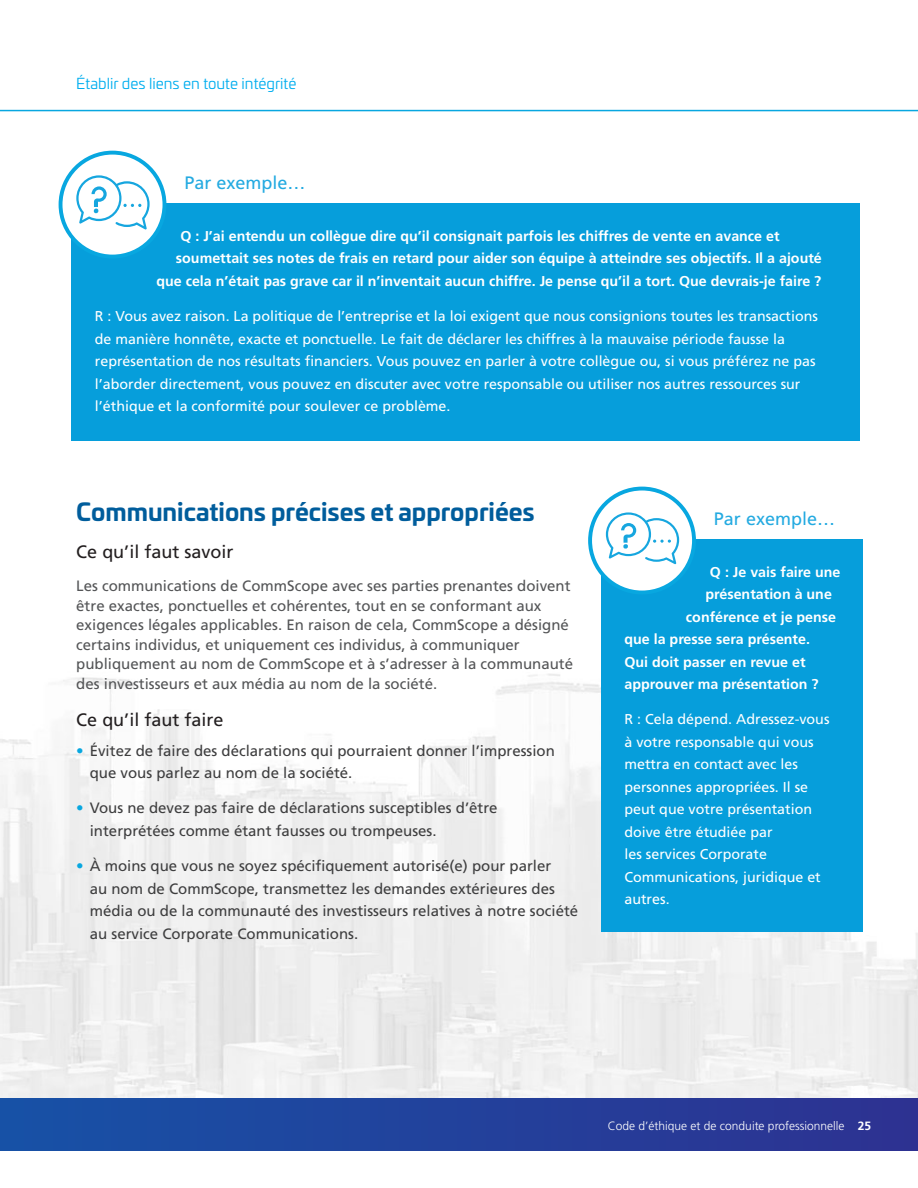
<style>
.page{position:relative;width:918px;height:1188px;background:#fff}
.page>*{position:absolute;margin:0;border:0;box-sizing:border-box;transform-origin:0 0}
.Headline_Large_Blue{font:700 24px "Univia Pro";color:#005d9c}
.Subhead_Level_1{font:18px "Frutiger LT Pro";color:#231f20}
.Sidebar_text{font:18px "Frutiger LT Pro";color:#24aae1}
.t1{font:15px/22.5px "Frutiger LT Pro";color:#3e3e3f}
.Body_Frutiger_Medium{font:15px/19.5px "Frutiger LT Pro";color:#545557}
.Main_Heading_repeat{font:15px "Univia Pro";color:#00aeef}
.Body_Copy{font:14.25px/22.5px "Frutiger LT Pro";color:#fff}
.Body_Copy-2{font:700 14.25px "Frutiger LT Pro";color:#fff}
.t2{font:300 12px "Frutiger LT Pro";color:#fff}
.s1{color:#08a7e0}
.s2{font-weight:700}
</style>
<div class="page">
<img style="left:0;top:674px;width:918px;height:425px">
<div style="left:0;top:1099px;width:918px;height:51px;background:linear-gradient(to right,#1751a6,#2e3291)"></div>
<hr style="left:0;top:110px;width:918px;height:1px;background:#08a7e0">
<div style="left:71px;top:203px;width:788px;height:238px;background:#069edb"></div>
<div style="left:61px;top:153px;width:103px;height:104px;background:#fff;border-radius:50%"></div>
<div style="left:59px;top:151px;width:107px;height:108px;border:4px solid #08a7e0;border-radius:50%"></div>
<div style="left:601px;top:539px;width:262px;height:393px;background:#069edb"></div>
<div style="left:590px;top:489px;width:104px;height:104px;background:#fff;border-radius:50%"></div>
<div style="left:588px;top:487px;width:108px;height:107px;border:4px solid #08a7e0;border-radius:50%"></div>
<svg style="left:76px;top:175px;width:74px;height:54px"></svg>
<svg style="left:606px;top:512px;width:73px;height:52px"></svg>
<p class="Main_Heading_repeat" style="left:76px;top:72px;width:222px">Établir des liens en toute intégrité</p>
<p class="Sidebar_text" style="left:184px;top:172px;width:123px">Par exemple…</p>
<p class="Body_Copy-2" style="left:180px;top:227px;width:601px">Q : J’ai entendu un collègue dire qu’il consignait parfois les chiffres de vente en avance et</p>
<p class="Body_Copy-2" style="left:176px;top:250px;width:647px">soumettait ses notes de frais en retard pour aider son équipe à atteindre ses objectifs. Il a ajouté</p>
<p class="Body_Copy-2" style="left:156px;top:272px;width:666px">que cela n’était pas grave car il n’inventait aucun chiffre. Je pense qu’il a tort. Que devrais-je faire ?</p>
<p class="Body_Copy" style="left:95px;top:305px;width:725px">R : Vous avez raison. La politique de l’entreprise et la loi exigent que nous consignions toutes les transactions de manière honnête, exacte et ponctuelle. Le fait de déclarer les chiffres à la mauvaise période fausse la représentation de nos résultats financiers. Vous pouvez en parler à votre collègue ou, si vous préférez ne pas l’aborder directement, vous pouvez en discuter avec votre responsable ou utiliser nos autres ressources sur l’éthique et la conformité pour soulever ce problème.</p>
<p class="Headline_Large_Blue" style="left:76px;top:493px;width:460px">Communications précises et appropriées</p>
<p class="Subhead_Level_1" style="left:76px;top:541px;width:159px">Ce qu’il faut savoir</p>
<p class="Body_Frutiger_Medium" style="left:76px;top:576px;width:498px">Les communications de CommScope avec ses parties prenantes doivent être exactes, ponctuelles et cohérentes, tout en se conformant aux exigences légales applicables. En raison de cela, CommScope a désigné certains individus, et uniquement ces individus, à communiquer publiquement au nom de CommScope et à s’adresser à la communauté des investisseurs et aux média au nom de la société.</p>
<p class="Subhead_Level_1" style="left:76px;top:709px;width:149px">Ce qu’il faut faire</p>
<p class="t1" style="left:90px;top:739px;width:467px;text-indent:-14px"><span class="s1">•</span> Évitez de faire des déclarations qui pourraient donner l’impression que vous parlez au nom de la société.</p>
<p class="t1" style="left:90px;top:797px;width:409px;text-indent:-14px"><span class="s1">•</span> Vous ne devez pas faire de déclarations susceptibles d’être interprétées comme étant fausses ou trompeuses.</p>
<p class="t1" style="left:90px;top:855px;width:490px;text-indent:-14px"><span class="s1">•</span> À moins que vous ne soyez spécifiquement autorisé(e) pour parler<br>au nom de CommScope, transmettez les demandes extérieures des média ou de la communauté des investisseurs relatives à notre société au service Corporate Communications.</p>
<p class="Sidebar_text" style="left:714px;top:508px;width:123px">Par exemple…</p>
<p class="Body_Copy-2" style="left:710px;top:563px;width:132px">Q : Je vais faire une</p>
<p class="Body_Copy-2" style="left:705px;top:586px;width:128px">présentation à une</p>
<p class="Body_Copy-2" style="left:686px;top:608px;width:152px">conférence et je pense</p>
<p class="Body_Copy-2" style="left:624px;top:631px;width:187px">que la presse sera présente.</p>
<p class="Body_Copy-2" style="left:624px;top:653px;width:183px">Qui doit passer en revue et</p>
<p class="Body_Copy-2" style="left:624px;top:676px;width:196px">approuver ma présentation ?</p>
<p class="Body_Copy" style="left:624px;top:708px;width:207px">R : Cela dépend. Adressez-vous à votre responsable qui vous mettra en contact avec les personnes appropriées. Il se peut que votre présentation doive être étudiée par<br>les services Corporate<br>Communications, juridique et autres.</p>
<p class="t2" style="left:608px;top:1118px;width:265px">Code d’éthique et de conduite professionnelle <span class="s2">25</span></p>
</div>
